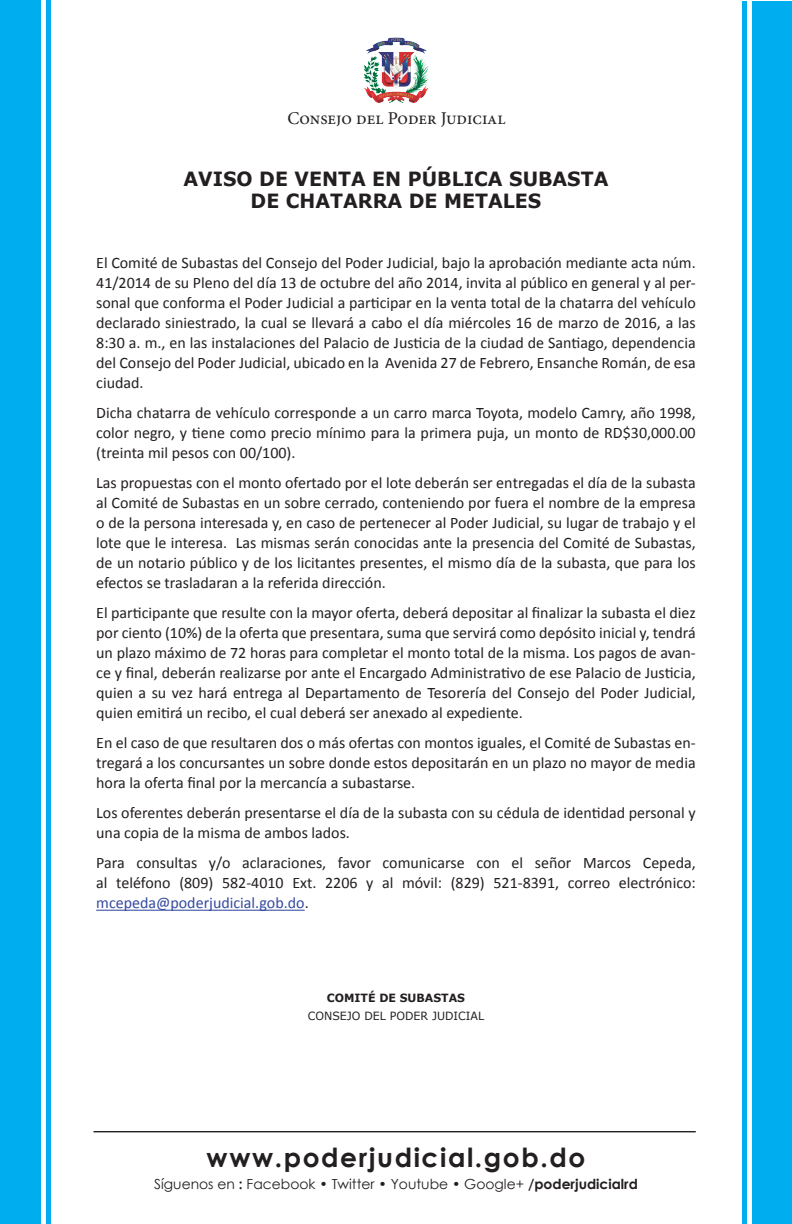
<style>
.page{position:relative;width:792px;height:1224px;background:#fff}
.page>*{position:absolute;margin:0;border:0;box-sizing:border-box;transform-origin:0 0}
.t1{font:700 26.4px "Century Gothic";letter-spacing:.06em;color:#231f20}
.t2{font:700 19.6px/22px "Verdana";color:#231f20;text-align:center}
.t3{font:18px "Minion Pro";color:#231f20}
.t4{font:16px/20px "Calibri";color:#231f20;text-align:justify}
.t5{font:13.9px "Century Gothic";color:#231f20}
.t6{font:11.3px "Verdana";color:#231f20}
.t7{font:700 11.3px "Verdana";color:#231f20}
.s1{color:#34499e}
.s2{font-weight:700}
</style>
<div class="page">
<img style="left:364px;top:37px;width:65px;height:66px">
<div style="left:0;top:0;width:41px;height:1223px;background:#00aeef"></div>
<hr style="left:47px;top:0;width:4px;height:1223px;background:#00aeef">
<div style="left:752px;top:2px;width:40px;height:1222px;background:#00aeef"></div>
<hr style="left:742px;top:2px;width:4px;height:1222px;background:#00aeef">
<hr style="left:96px;top:910px;width:209px;height:1px;background:#34499e">
<hr style="left:94px;top:1131px;width:602px;height:1px;background:#231f20">
<p class="t3" style="left:287px;top:107px;width:220px">Consejo del Poder Judicial</p>
<p class="t2" style="left:183px;top:167px;width:427px">AVISO DE VENTA EN PÚBLICA SUBASTA<br>DE CHATARRA DE METALES</p>
<p class="t4" style="left:96px;top:253px;width:601px">El Comité de Subastas del Consejo del Poder Judicial, bajo la aprobación mediante acta núm.<br>41/2014 de su Pleno del día 13 de octubre del año 2014, invita al público en general y al per&shy;sonal que conforma el Poder Judicial a participar en la venta total de la chatarra del vehículo declarado siniestrado, la cual se llevará a cabo el día miércoles 16 de marzo de 2016, a las 8:30 a. m., en las instalaciones del Palacio de Justicia de la ciudad de Santiago, dependencia del Consejo del Poder Judicial, ubicado en la Avenida 27 de Febrero, Ensanche Román, de esa ciudad.</p>
<p class="t4" style="left:96px;top:403px;width:601px">Dicha chatarra de vehículo corresponde a un carro marca Toyota, modelo Camry, año 1998, color negro, y tiene como precio mínimo para la primera puja, un monto de RD$30,000.00 (treinta mil pesos con 00/100).</p>
<p class="t4" style="left:96px;top:473px;width:601px">Las propuestas con el monto ofertado por el lote deberán ser entregadas el día de la subasta al Comité de Subastas en un sobre cerrado, conteniendo por fuera el nombre de la empresa o de la persona interesada y, en caso de pertenecer al Poder Judicial, su lugar de trabajo y el lote que le interesa. Las mismas serán conocidas ante la presencia del Comité de Subastas, de un notario público y de los licitantes presentes, el mismo día de la subasta, que para los efectos se trasladaran a la referida dirección.</p>
<p class="t4" style="left:96px;top:603px;width:601px">El participante que resulte con la mayor oferta, deberá depositar al finalizar la subasta el diez por ciento (10%) de la oferta que presentara, suma que servirá como depósito inicial y, tendrá un plazo máximo de 72 horas para completar el monto total de la misma. Los pagos de avan&shy;ce y final, deberán realizarse por ante el Encargado Administrativo de ese Palacio de Justicia, quien a su vez hará entrega al Departamento de Tesorería del Consejo del Poder Judicial, quien emitirá un recibo, el cual deberá ser anexado al expediente.</p>
<p class="t4" style="left:96px;top:733px;width:601px">En el caso de que resultaren dos o más ofertas con montos iguales, el Comité de Subastas en&shy;tregará a los concursantes un sobre donde estos depositarán en un plazo no mayor de media hora la oferta final por la mercancía a subastarse.</p>
<p class="t4" style="left:96px;top:803px;width:601px">Los oferentes deberán presentarse el día de la subasta con su cédula de identidad personal y una copia de la misma de ambos lados.</p>
<p class="t4" style="left:96px;top:853px;width:601px">Para consultas y/o aclaraciones, favor comunicarse con el señor Marcos Cepeda, al teléfono (809) 582-4010 Ext. 2206 y al móvil: (829) 521-8391, correo electrónico: <span class="s1">mcepeda@poderjudicial.gob.do</span>.</p>
<p class="t7" style="left:327px;top:990px;width:140px">COMITÉ DE SUBASTAS</p>
<p class="t6" style="left:308px;top:1009px;width:178px">CONSEJO DEL PODER JUDICIAL</p>
<h1 class="t1" style="left:207px;top:1137px;width:380px">www.poderjudicial.gob.do</h1>
<p class="t5" style="left:154px;top:1174px;width:485px">Síguenos en <span class="s2">:</span> Facebook • Twitter • Youtube • Google+ <span class="s2">/poderjudicialrd</span></p>
</div>
